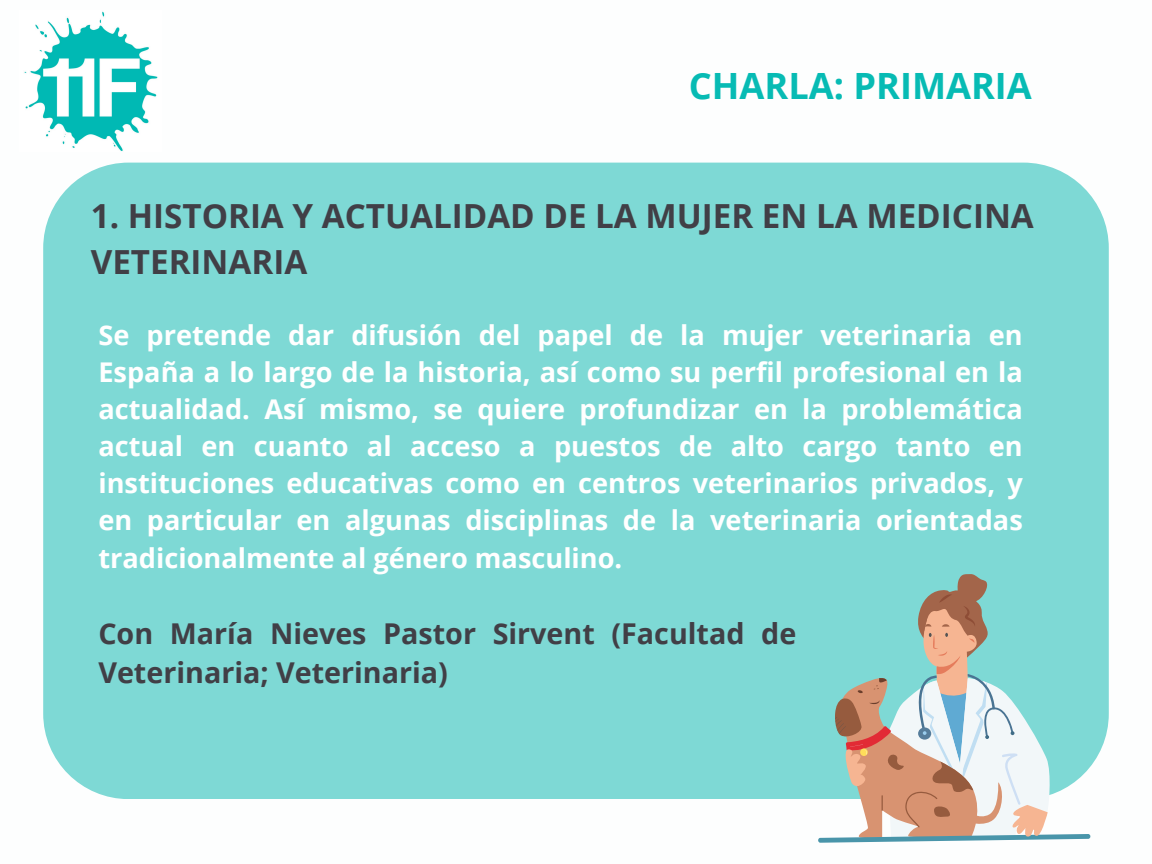
<style>
.page{position:relative;width:1152px;height:864px;background:#fff}
.page>*{position:absolute;margin:0;border:0;box-sizing:border-box;transform-origin:0 0}
.t1{font:700 36.15px "Open Sans";color:#07bbb4}
.t2{font:700 33.15px/46.2px "Open Sans";color:#413f46}
.t3{font:700 28.65px/39.3px "Open Sans";color:#413f46}
.t4{font:700 27.15px/37.2px "Open Sans";color:#fff;text-align:justify}
</style>
<div class="page">
<div style="left:43px;top:163px;width:1066px;height:636px;background:#7ed9d5;border-radius:86px"></div>
<img style="left:24px;top:11px;width:134px;height:140px">
<svg style="left:818px;top:574px;width:272px;height:269px"></svg>
<h1 class="t1" style="left:689px;top:61px;width:345px">CHARLA: PRIMARIA</h1>
<h1 class="t2" style="left:91px;top:192px;width:945px">1. HISTORIA Y ACTUALIDAD DE LA MUJER EN LA MEDICINA<br>VETERINARIA</h1>
<p class="t4" style="left:98px;top:316px;width:926px">Se pretende dar difusión del papel de la mujer veterinaria en España a lo largo de la historia, así como su perfil profesional en la actualidad. Así mismo, se quiere profundizar en la problemática actual en cuanto al acceso a puestos de alto cargo tanto en instituciones educativas como en centros veterinarios privados, y en particular en algunas disciplinas de la veterinaria orientadas tradicionalmente al género masculino.</p>
<p class="t3" style="left:98px;top:613px;width:699px">Con María Nieves Pastor Sirvent (Facultad de<br>Veterinaria; Veterinaria)</p>
</div>
